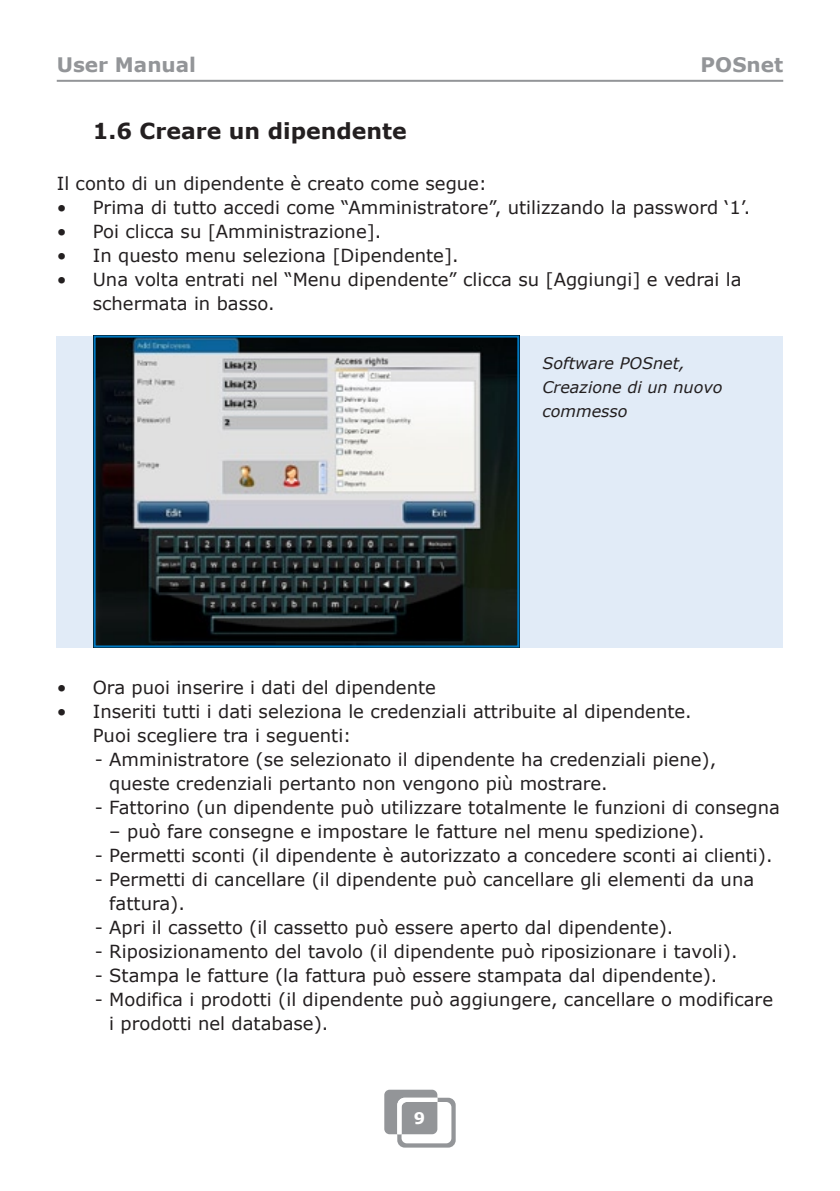
<style>
.page{position:relative;width:840px;height:1191px;background:#fff}
.page>*{position:absolute;margin:0;border:0;box-sizing:border-box;transform-origin:0 0}
.t1{font:700 22px "Verdana";color:#231f20}
.t2{font:700 20px "Verdana";color:#939598}
.t3{font:18px/24px "Verdana";color:#231f20}
.t4{font:italic 16px/24px "Verdana";color:#231f20}
.t5{font:700 16px "Verdana";color:#fff}
</style>
<div class="page">
<hr style="left:57px;top:80px;width:725px;height:2px;background:#939598">
<svg style="left:384px;top:1089px;width:71px;height:58px"></svg>
<div style="left:57px;top:335px;width:725px;height:312px;background:#e1ebf7"></div>
<img style="left:97px;top:338px;width:419px;height:306px">
<div style="left:94px;top:335px;width:425px;height:312px;border:2px solid #0078c0"></div>
<p class="t2" style="left:57px;top:52px;width:141px">User Manual</p>
<p class="t2" style="left:700px;top:52px;width:84px">POSnet</p>
<p class="t1" style="left:93px;top:117px;width:315px">1.6 Creare un dipendente</p>
<p class="t3" style="left:57px;top:171px;width:431px">Il conto di un dipendente è creato come segue:</p>
<p class="t3" style="left:57px;top:195px;width:694px">• Prima di tutto accedi come “Amministratore”, utilizzando la password ‘1’.</p>
<p class="t3" style="left:57px;top:219px;width:326px">• Poi clicca su [Amministrazione].</p>
<p class="t3" style="left:57px;top:243px;width:403px">• In questo menu seleziona [Dipendente].</p>
<p class="t3" style="left:93px;top:267px;width:650px;text-indent:-36px">• Una volta entrati nel “Menu dipendente” clicca su [Aggiungi] e vedrai la schermata in basso.</p>
<p class="t4" style="left:542px;top:350px;width:181px">Software POSnet,<br>Creazione di un nuovo commesso</p>
<p class="t3" style="left:57px;top:675px;width:380px">• Ora puoi inserire i dati del dipendente</p>
<p class="t3" style="left:93px;top:699px;width:600px;text-indent:-36px">• Inseriti tutti i dati seleziona le credenziali attribuite al dipendente.<br>Puoi scegliere tra i seguenti:</p>
<p class="t3" style="left:109px;top:746px;width:608px;text-indent:-15px">- Amministratore (se selezionato il dipendente ha credenziali piene), queste credenziali pertanto non vengono più mostrare.</p>
<p class="t3" style="left:95px;top:794px;width:686px">- Fattorino (un dipendente può utilizzare totalmente le funzioni di consegna</p>
<p class="t3" style="left:109px;top:818px;width:596px">– può fare consegne e impostare le fatture nel menu spedizione).</p>
<p class="t3" style="left:95px;top:842px;width:679px">- Permetti sconti (il dipendente è autorizzato a concedere sconti ai clienti).</p>
<p class="t3" style="left:109px;top:866px;width:646px;text-indent:-15px">- Permetti di cancellare (il dipendente può cancellare gli elementi da una fattura).</p>
<p class="t3" style="left:95px;top:914px;width:580px">- Apri il cassetto (il cassetto può essere aperto dal dipendente).</p>
<p class="t3" style="left:95px;top:938px;width:644px">- Riposizionamento del tavolo (il dipendente può riposizionare i tavoli).</p>
<p class="t3" style="left:95px;top:962px;width:624px">- Stampa le fatture (la fattura può essere stampata dal dipendente).</p>
<p class="t3" style="left:109px;top:986px;width:665px;text-indent:-15px">- Modifica i prodotti (il dipendente può aggiungere, cancellare o modificare i prodotti nel database).</p>
<p class="t5" style="left:413px;top:1107px;width:13px">9</p>
</div>
